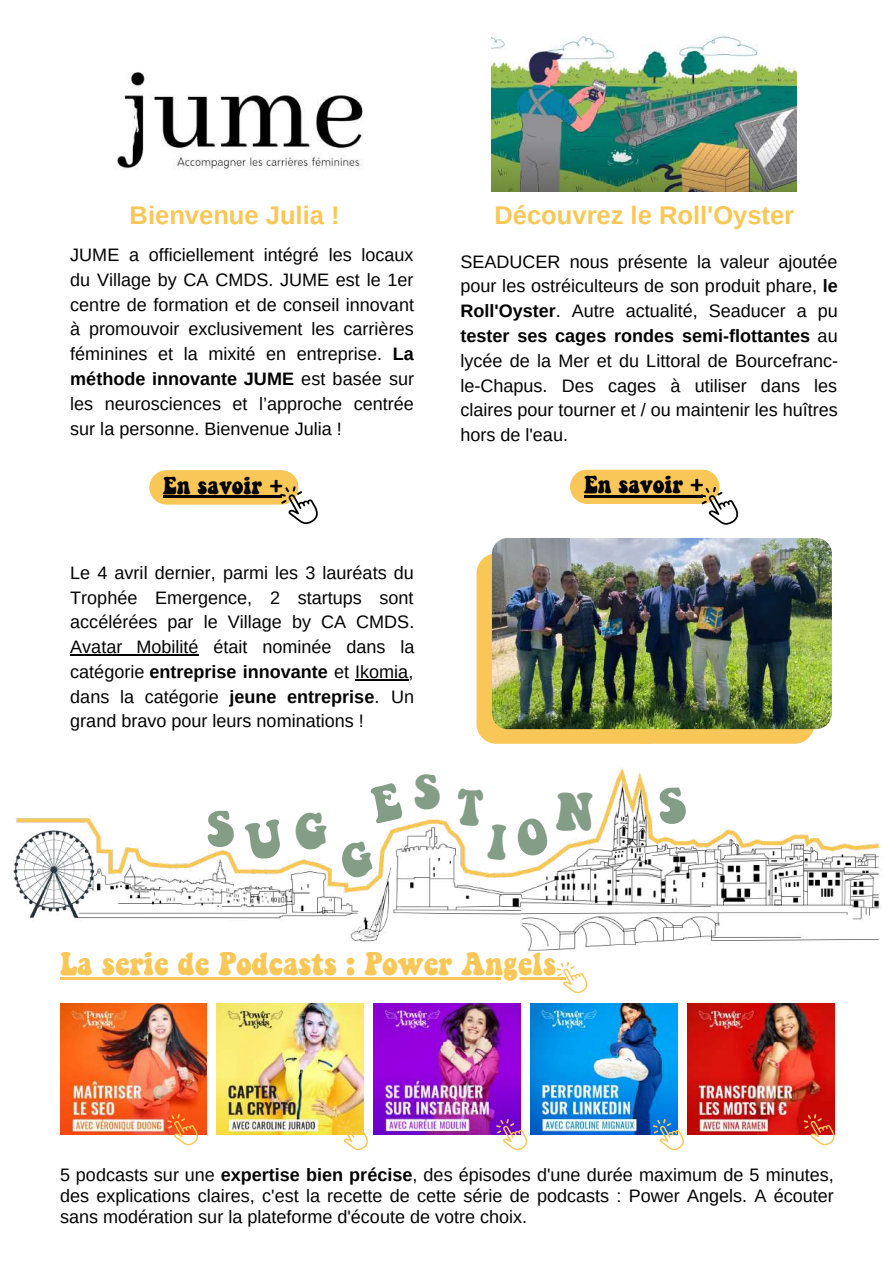
<style>
.page{position:relative;width:894px;height:1264px;background:#fff}
.page>*{position:absolute;margin:0;border:0;box-sizing:border-box;transform-origin:0 0}
.t1{font:48.9px "Keepon Truckin";color:#839d86}
.t2{font:30px "Keepon Truckin";color:#f9c757}
.t3{font:700 25.5px "Arimo";color:#f9c757}
.t4{font:22.5px "Keepon Truckin";color:#000}
.t5{font:18px/24.8px "Arimo";color:#030303;text-align:justify}
.s1{font-weight:700}
</style>
<div class="page">
<img style="left:13px;top:768px;width:868px;height:183px">
<img style="left:60px;top:1003px;width:146px;height:131px">
<svg style="left:167px;top:1114px;width:31px;height:31px"></svg>
<img style="left:217px;top:1003px;width:146px;height:131px">
<img style="left:687px;top:1003px;width:146px;height:131px">
<img style="left:530px;top:1003px;width:147px;height:131px">
<img style="left:374px;top:1003px;width:146px;height:131px">
<svg style="left:336px;top:1118px;width:32px;height:32px"></svg>
<svg style="left:496px;top:1118px;width:31px;height:32px"></svg>
<svg style="left:652px;top:1118px;width:32px;height:32px"></svg>
<svg style="left:803px;top:1114px;width:31px;height:31px"></svg>
<svg style="left:149px;top:470px;width:169px;height:54px"></svg>
<img style="left:117px;top:72px;width:246px;height:98px">
<img style="left:492px;top:34px;width:304px;height:157px">
<svg style="left:570px;top:469px;width:168px;height:56px"></svg>
<svg style="left:476px;top:554px;width:338px;height:189px;background:#f8c85d"></svg>
<img style="left:492px;top:538px;width:339px;height:191px;border-radius:16px">
<hr style="left:60px;top:977px;width:496px;height:2px;background:#f9c757">
<svg style="left:556px;top:962px;width:31px;height:31px"></svg>
<hr style="left:70px;top:654px;width:128px;height:1px;background:#030303">
<hr style="left:355px;top:679px;width:53px;height:1px;background:#030303">
<svg style="left:204px;top:808px;width:31px;height:40px"></svg>
<svg style="left:244px;top:818px;width:41px;height:43px"></svg>
<svg style="left:295px;top:812px;width:32px;height:37px"></svg>
<svg style="left:368px;top:781px;width:35px;height:42px"></svg>
<svg style="left:339px;top:839px;width:36px;height:40px"></svg>
<svg style="left:456px;top:787px;width:52px;height:72px"></svg>
<svg style="left:412px;top:772px;width:29px;height:38px"></svg>
<svg style="left:516px;top:817px;width:32px;height:39px"></svg>
<svg style="left:655px;top:785px;width:32px;height:41px"></svg>
<h3 class="t3" style="left:130px;top:201px;width:211px">Bienvenue Julia !</h3>
<p class="t5" style="left:70px;top:242px;width:345px">JUME a officiellement intégré les locaux du Village by CA CMDS. JUME est le 1er centre de formation et de conseil innovant à promouvoir exclusivement les carrières féminines et la mixité en entreprise. <span class="s1">La méthode innovante JUME</span> est basée sur les neurosciences et l’approche centrée sur la personne. Bienvenue Julia !</p>
<h3 class="t3" style="left:494px;top:201px;width:301px">Découvrez le Roll'Oyster</h3>
<p class="t5" style="left:460px;top:249px;width:379px">SEADUCER nous présente la valeur ajoutée pour les ostréiculteurs de son produit phare, <span class="s1">le Roll'Oyster</span>. Autre actualité, Seaducer a pu <span class="s1">tester ses cages rondes semi-flottantes</span> au lycée de la Mer et du Littoral de Bourcefranc&shy;le-Chapus. Des cages à utiliser dans les claires pour tourner et / ou maintenir les huîtres hors de l'eau.</p>
<p class="t4" style="left:163px;top:476px;width:120px">En savoir +</p>
<p class="t4" style="left:584px;top:475px;width:120px">En savoir +</p>
<p class="t5" style="left:70px;top:560px;width:345px">Le 4 avril dernier, parmi les 3 lauréats du Trophée Emergence, 2 startups sont accélérées par le Village by CA CMDS.<br>Avatar Mobilité était nominée dans la catégorie <span class="s1">entreprise innovante</span> et Ikomia, dans la catégorie <span class="s1">jeune entreprise</span>. Un grand bravo pour leurs nominations !</p>
<h1 class="t1" style="left:556px;top:791px;width:38px">N</h1>
<h2 class="t2" style="left:60px;top:951px;width:497px">La serie de Podcasts : Power Angels</h2>
<p class="t5" style="left:60px;top:1163px;width:775px;line-height:21.5px">5 podcasts sur une <span class="s1">expertise bien précise</span>, des épisodes d'une durée maximum de 5 minutes, des explications claires, c'est la recette de cette série de podcasts : Power Angels. A écouter sans modération sur la plateforme d'écoute de votre choix.</p>
</div>
